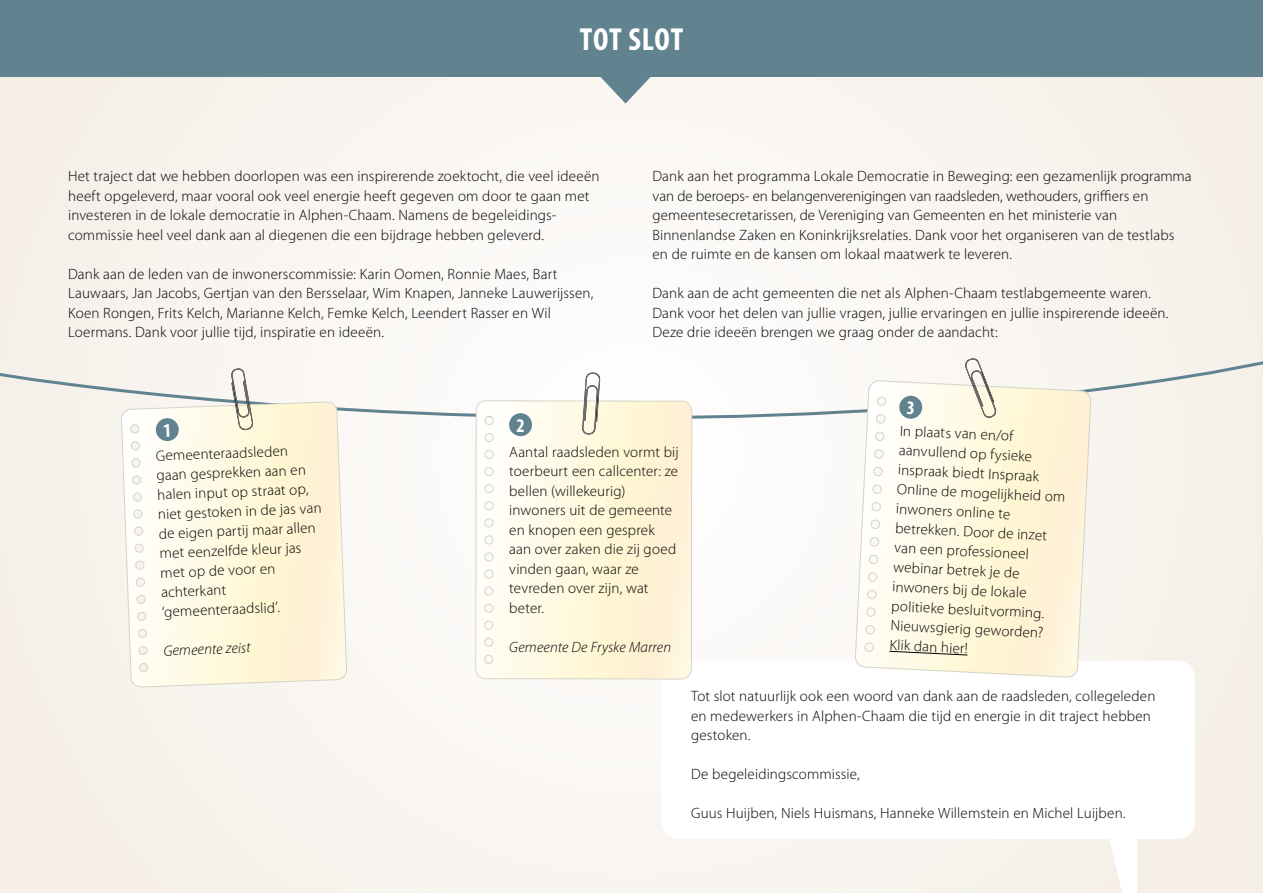
<style>
.page{position:relative;width:1263px;height:893px;background:#f8f4ef}
.page>*{position:absolute;margin:0;border:0;box-sizing:border-box;transform-origin:0 0}
.t1{font:700 condensed 31.95px "Myriad Pro";letter-spacing:.025em;color:#fff}
.t2{font:700 condensed 19.35px "Myriad Pro";color:#fff}
.t3{font:300 15px/19.5px "Myriad Pro";letter-spacing:.01em;color:#000}
.t4{font:italic 300 15px "Myriad Pro";letter-spacing:.01em;color:#000}
</style>
<div class="page">
<div style="left:661px;top:661px;width:534px;height:178px;background:#fff;border-radius:18px"></div>
<svg style="left:1110px;top:839px;width:27px;height:54px"></svg>
<div style="left:0;top:0;width:1263px;height:77px;background:#61828f"></div>
<svg style="left:0;top:356px;width:1263px;height:65px"></svg>
<svg style="left:120px;top:402px;width:228px;height:285px"></svg>
<svg style="left:475px;top:400px;width:218px;height:280px"></svg>
<svg style="left:853px;top:379px;width:240px;height:299px"></svg>
<svg style="left:888px;top:650px;width:80px;height:6px"></svg>
<div style="left:156px;top:418px;width:23px;height:23px;background:#61828f;border-radius:50%"></div>
<svg style="left:231px;top:368px;width:23px;height:62px"></svg>
<div style="left:509px;top:413px;width:23px;height:23px;background:#61828f;border-radius:50%"></div>
<svg style="left:582px;top:372px;width:18px;height:63px"></svg>
<div style="left:899px;top:396px;width:23px;height:23px;background:#61828f;border-radius:50%"></div>
<svg style="left:964px;top:358px;width:33px;height:60px"></svg>
<svg style="left:600px;top:77px;width:51px;height:27px"></svg>
<h1 class="t1" style="left:580px;top:20px;width:105px">TOT SLOT</h1>
<p class="t3" style="left:68px;top:167px;width:533px">Het traject dat we hebben doorlopen was een inspirerende zoektocht, die veel ideeën heeft opgeleverd, maar vooral ook veel energie heeft gegeven om door te gaan met investeren in de lokale democratie in Alphen-Chaam. Namens de begeleidings&shy;commissie heel veel dank aan al diegenen die een bijdrage hebben geleverd.</p>
<p class="t3" style="left:68px;top:264px;width:527px">Dank aan de leden van de inwonerscommissie: Karin Oomen, Ronnie Maes, Bart Lauwaars, Jan Jacobs, Gertjan van den Bersselaar, Wim Knapen, Janneke Lauwerijssen, Koen Rongen, Frits Kelch, Marianne Kelch, Femke Kelch, Leendert Rasser en Wil Loermans. Dank voor jullie tijd, inspiratie en ideeën.</p>
<p class="t3" style="left:652px;top:167px;width:541px">Dank aan het programma Lokale Democratie in Beweging: een gezamenlijk programma van de beroeps- en belangenverenigingen van raadsleden, wethouders, griffiers en gemeentesecretarissen, de Vereniging van Gemeenten en het ministerie van Binnenlandse Zaken en Koninkrijksrelaties. Dank voor het organiseren van de testlabs en de ruimte en de kansen om lokaal maatwerk te leveren.</p>
<p class="t3" style="left:652px;top:284px;width:517px">Dank aan de acht gemeenten die net als Alphen-Chaam testlabgemeente waren.<br>Dank voor het delen van jullie vragen, jullie ervaringen en jullie inspirerende ideeën.<br>Deze drie ideeën brengen we graag onder de aandacht:</p>
<p class="t3" style="left:155px;top:446px;width:165px;rotate:-2deg">Gemeenteraadsleden gaan gesprekken aan en halen input op straat op, niet gestoken in de jas van de eigen partij maar allen met eenzelfde kleur jas met op de voor en achterkant ‘gemeenteraadslid’.</p>
<p class="t4" style="left:163px;top:641px;width:89px;rotate:-2deg">Gemeente zeist</p>
<p class="t2" style="left:516px;top:413px;width:10px">2</p>
<p class="t3" style="left:509px;top:442px;width:171px">Aantal raadsleden vormt bij toerbeurt een callcenter: ze bellen (willekeurig) inwoners uit de gemeente en knopen een gesprek aan over zaken die zij goed vinden gaan, waar ze tevreden over zijn, wat beter.</p>
<p class="t4" style="left:509px;top:638px;width:163px">Gemeente De Fryske Marren</p>
<p class="t3" style="left:900px;top:421px;width:170px;rotate:3deg">In plaats van en/of aanvullend op fysieke inspraak biedt Inspraak<br>Online de mogelijkheid om inwoners online te betrekken. Door de inzet van een professioneel webinar betrek je de inwoners bij de lokale politieke besluitvorming.<br>Nieuwsgierig geworden?<br>Klik dan hier!</p>
<p class="t3" style="left:691px;top:687px;width:466px">Tot slot natuurlijk ook een woord van dank aan de raadsleden, collegeleden en medewerkers in Alphen-Chaam die tijd en energie in dit traject hebben gestoken.</p>
<p class="t3" style="left:691px;top:765px;width:170px">De begeleidingscommissie,</p>
<p class="t3" style="left:691px;top:804px;width:436px">Guus Huijben, Niels Huismans, Hanneke Willemstein en Michel Luijben.</p>
</div>
